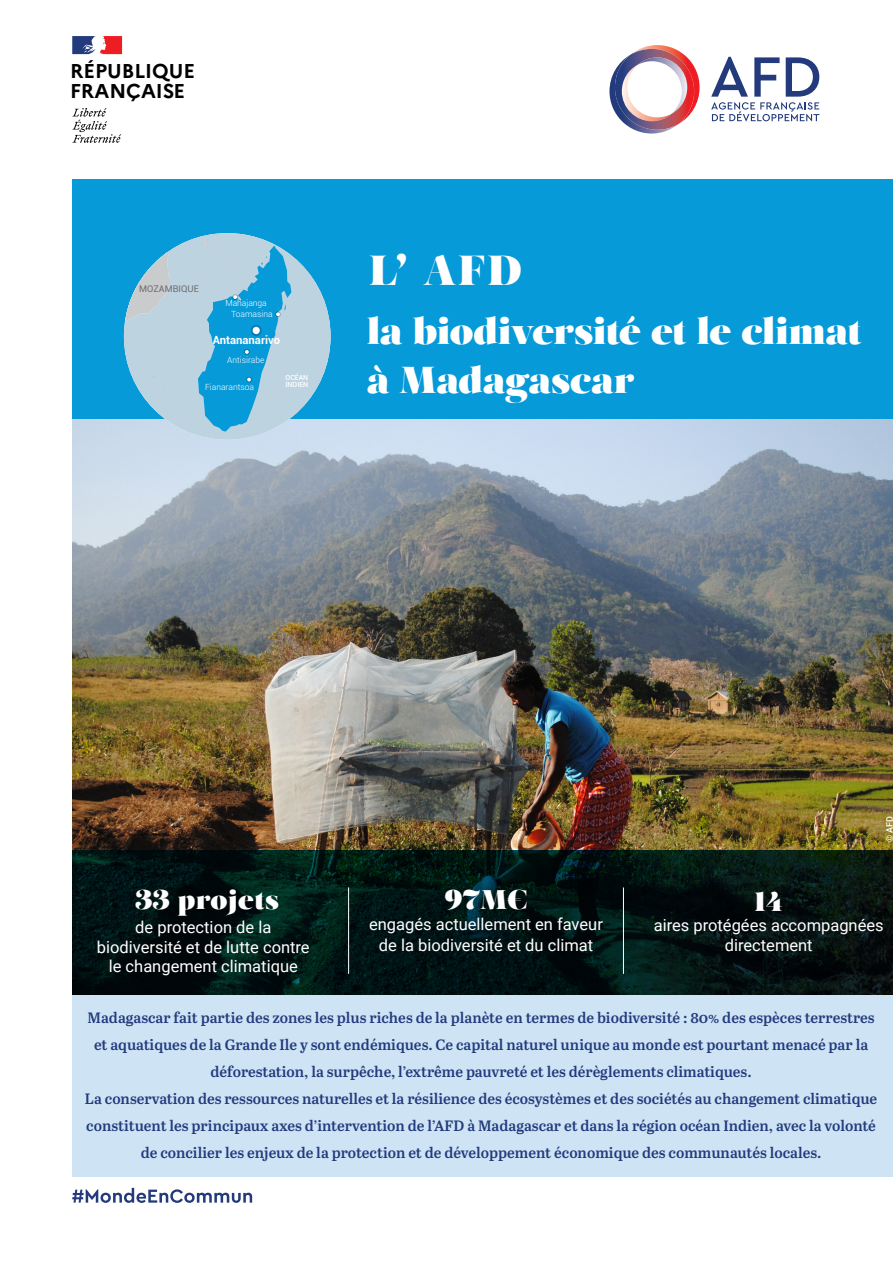
<style>
.page{position:relative;width:893px;height:1263px;background:#fff}
.page>*{position:absolute;margin:0;border:0;box-sizing:border-box;transform-origin:0 0}
.t1{font:42px "Salome";color:#fff}
.COUV_Titre{font:37.5px "Salome";letter-spacing:-.015em;color:#fff}
.Chiffre_Clé_-_L1{font:27px "Salome";letter-spacing:.01em;color:#fff}
.intro_couverture{font:27px "Salome";color:#fff}
.t2{font:700 19.95px "Marianne";color:#000002}
.intro_couverture-2{font:16.5px/19.8px "Roboto";color:#fff;text-align:center}
.intro_couverture-3{font:600 15px/27px "Abril Text";color:#233b7d;text-align:center}
.t3{font:700 11.25px "Roboto";color:#fff}
.t4{font:9.15px "Roboto";color:#6c6d70}
.Sous-titre_infographie{font:500 9px "Roboto";color:#fff}
.t5{font:300 8.4px "Roboto";color:#fff}
.t6{font:500 7.05px/7.8px "Roboto";color:#fff}
</style>
<div class="page">
<div style="left:72px;top:179px;width:821px;height:241px;background:#069ad9"></div>
<img style="left:72px;top:420px;width:821px;height:431px">
<svg style="left:124px;top:233px;width:207px;height:207px"></svg>
<svg style="left:251px;top:325px;width:11px;height:11px"></svg>
<div style="left:253px;top:327px;width:7px;height:7px;background:#fff;border-radius:50%"></div>
<svg style="left:72px;top:851px;width:821px;height:144px;background:#021413"></svg>
<div style="left:72px;top:995px;width:821px;height:182px;background:#cee4f5"></div>
<svg style="left:72px;top:1188px;width:180px;height:15px"></svg>
<svg style="left:609px;top:45px;width:91px;height:89px"></svg>
<img style="left:615px;top:49px;width:79px;height:81px">
<svg style="left:711px;top:57px;width:108px;height:64px"></svg>
<svg style="left:72px;top:36px;width:50px;height:18px"></svg>
<svg style="left:72px;top:108px;width:49px;height:35px"></svg>
<hr style="left:623px;top:887px;width:1px;height:87px;background:#fff">
<hr style="left:348px;top:887px;width:1px;height:87px;background:#fff">
<h3 class="t2" style="left:70px;top:58px;width:127px">RÉPUBLIQUE</h3>
<h3 class="t2" style="left:70px;top:79px;width:117px">FRANÇAISE</h3>
<p class="t4" style="left:139px;top:283px;width:61px">MOZAMBIQUE</p>
<p class="t5" style="left:225px;top:297px;width:43px">Mahajanga</p>
<p class="t3" style="left:213px;top:332px;width:69px">Antananarivo</p>
<p class="t5" style="left:231px;top:308px;width:43px">Toamasina</p>
<p class="t5" style="left:227px;top:354px;width:39px">Antisirabe</p>
<p class="t5" style="left:205px;top:381px;width:50px">Fianarantsoa</p>
<p class="t6" style="left:286px;top:373px;width:24px">OCÉAN<br>INDIEN</p>
<p class="t1" style="left:369px;top:242px;width:154px">L’ AFD</p>
<p class="COUV_Titre" style="left:367px;top:306px;width:496px">la biodiversité et le climat</p>
<p class="COUV_Titre" style="left:367px;top:355px;width:269px">à Madagascar</p>
<p class="Chiffre_Clé_-_L1" style="left:135px;top:882px;width:145px">33 projets</p>
<p class="intro_couverture-2" style="left:97px;top:916px;width:214px">de protection de la biodiversité et de lutte contre le changement climatique</p>
<p class="intro_couverture" style="left:444px;top:882px;width:85px">97M€</p>
<p class="intro_couverture-2" style="left:369px;top:914px;width:235px">engagés actuellement en faveur</p>
<p class="intro_couverture-2" style="left:379px;top:935px;width:216px">de la biodiversité et du climat</p>
<p class="Sous-titre_infographie" style="left:883px;top:842px;width:27px;rotate:-90deg">© AFD</p>
<p class="intro_couverture" style="left:754px;top:884px;width:30px">14</p>
<p class="intro_couverture-2" style="left:654px;top:914px;width:232px">aires protégées accompagnées</p>
<p class="intro_couverture-2" style="left:725px;top:934px;width:89px">directement</p>
<p class="intro_couverture-3" style="left:88px;top:1003px;width:788px">Madagascar fait partie des zones les plus riches de la planète en termes de biodiversité : 80% des espèces terrestres et aquatiques de la Grande Ile y sont endémiques. Ce capital naturel unique au monde est pourtant menacé par la déforestation, la surpêche, l’extrême pauvreté et les dérèglements climatiques.</p>
<p class="intro_couverture-3" style="left:85px;top:1084px;width:794px">La conservation des ressources naturelles et la résilience des écosystèmes et des sociétés au changement climatique constituent les principaux axes d’intervention de l’AFD à Madagascar et dans la région océan Indien, avec la volonté de concilier les enjeux de la protection et de développement économique des communautés locales.</p>
</div>
